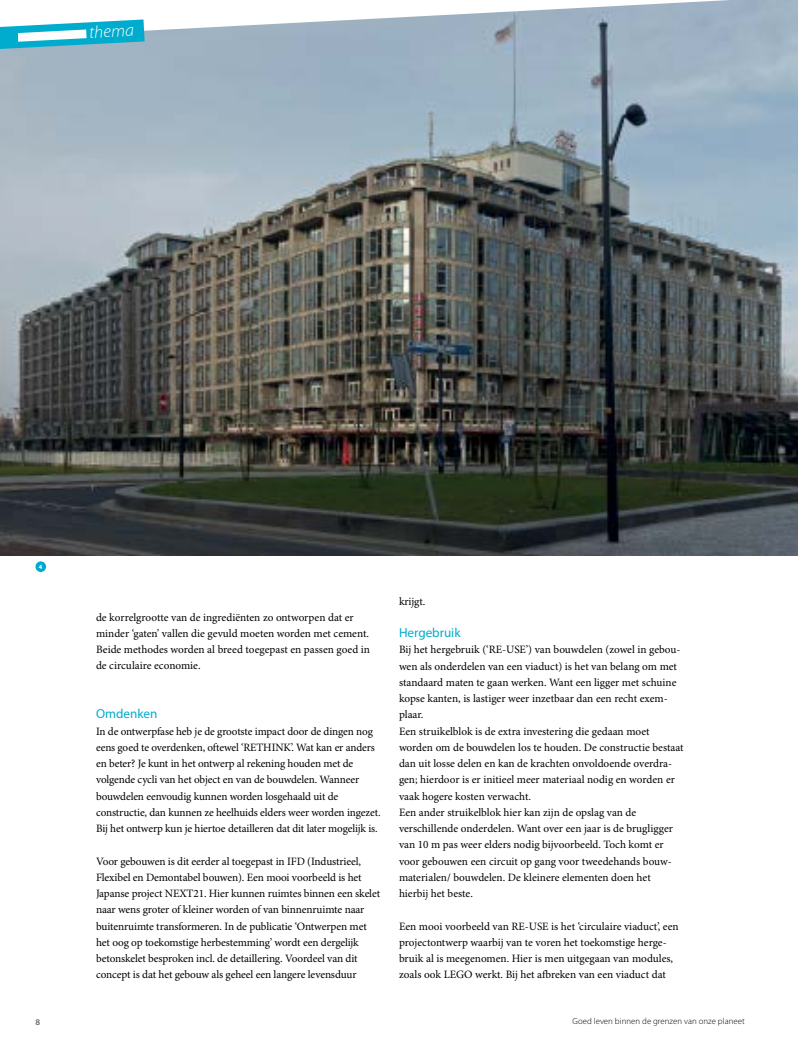
<style>
.page{position:relative;width:798px;height:1053px;background:#fff}
.page>*{position:absolute;margin:0;border:0;box-sizing:border-box;transform-origin:0 0}
.t1{font:italic 300 17.5px "Myriad Pro";color:#fff}
.t2{font:13.12px "Myriad Pro";color:#00accd}
.t3{font:11.25px/16.2px "Minion Pro";letter-spacing:-.01em;color:#000}
.t4{font:300 8.75px "Myriad Pro";letter-spacing:.005em;color:#000}
.t5{font:600 8.75px "Myriad Pro";color:#6a6961}
.t6{font:700 6.25px "Myriad Pro";color:#fff}
</style>
<div class="page">
<img style="left:0;top:0;width:797px;height:555px">
<svg style="left:0;top:0;width:730px;height:49px"></svg>
<img style="left:18px;top:29px;width:69px;height:13px">
<div style="left:35px;top:561px;width:11px;height:11px;background:#00accd;border-radius:50%"></div>
<h1 class="t1" style="left:88px;top:23px;width:46px;rotate:-3deg">thema</h1>
<p class="t6" style="left:39px;top:563px;width:5px">4</p>
<p class="t3" style="left:96px;top:609px;width:275px">de korrelgrootte van de ingrediënten zo ontworpen dat er minder ‘gaten’ vallen die gevuld moeten worden met cement.<br>Beide methodes worden al breed toegepast en passen goed in de circulaire economie.</p>
<p class="t2" style="left:96px;top:706px;width:63px">Omdenken</p>
<p class="t3" style="left:96px;top:723px;width:286px">In de ontwerpfase heb je de grootste impact door de dingen nog eens goed te overdenken, oftewel ‘RETHINK’. Wat kan er anders en beter? Je kunt in het ontwerp al rekening houden met de volgende cycli van het object en van de bouwdelen. Wanneer bouwdelen eenvoudig kunnen worden losgehaald uit de constructie, dan kunnen ze heelhuids elders weer worden ingezet.<br>Bij het ontwerp kun je hiertoe detailleren dat dit later mogelijk is.</p>
<p class="t3" style="left:96px;top:853px;width:285px">Voor gebouwen is dit eerder al toegepast in IFD (Industrieel, Flexibel en Demontabel bouwen). Een mooi voorbeeld is het Japanse project NEXT21. Hier kunnen ruimtes binnen een skelet naar wens groter of kleiner worden of van binnenruimte naar buitenruimte transformeren. In de publicatie ‘Ontwerpen met het oog op toekomstige herbestemming’ wordt een dergelijk betonskelet besproken incl. de detaillering. Voordeel van dit concept is dat het gebouw als geheel een langere levensduur</p>
<p class="t3" style="left:399px;top:593px;width:28px">krijgt.</p>
<p class="t2" style="left:399px;top:625px;width:63px">Hergebruik</p>
<p class="t3" style="left:399px;top:642px;width:286px">Bij het hergebruik (‘RE-USE’) van bouwdelen (zowel in gebou&shy;wen als onderdelen van een viaduct) is het van belang om met standaard maten te gaan werken. Want een ligger met schuine kopse kanten, is lastiger weer inzetbaar dan een recht exem&shy;plaar.<br>Een struikelblok is de extra investering die gedaan moet worden om de bouwdelen los te houden. De constructie bestaat dan uit losse delen en kan de krachten onvoldoende overdra&shy;gen; hierdoor is er initieel meer materiaal nodig en worden er vaak hogere kosten verwacht.<br>Een ander struikelblok hier kan zijn de opslag van de verschillende onderdelen. Want over een jaar is de brugligger van 10 m pas weer elders nodig bijvoorbeeld. Toch komt er voor gebouwen een circuit op gang voor tweedehands bouw&shy;materialen/ bouwdelen. De kleinere elementen doen het<br>hierbij het beste.</p>
<p class="t3" style="left:399px;top:918px;width:281px">Een mooi voorbeeld van RE-USE is het ‘circulaire viaduct’, een projectontwerp waarbij van te voren het toekomstige herge&shy;bruik al is meegenomen. Hier is men uitgegaan van modules, zoals ook LEGO werkt. Bij het afbreken van een viaduct dat</p>
<p class="t5" style="left:35px;top:1016px;width:6px">8</p>
<p class="t4" style="left:572px;top:1016px;width:174px">Goed leven binnen de grenzen van onze planeet</p>
</div>
